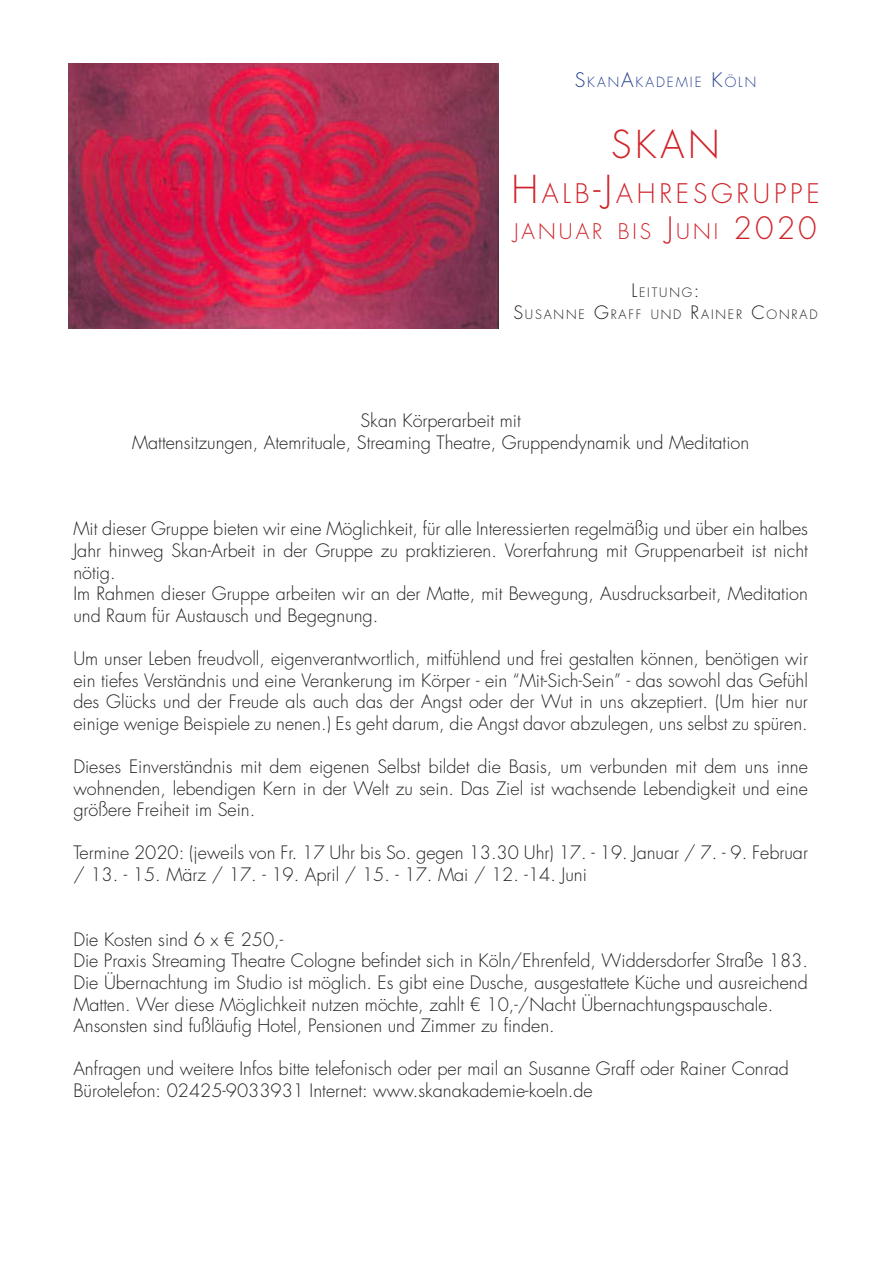
<style>
.page{position:relative;width:893px;height:1263px;background:#fff}
.page>*{position:absolute;margin:0;border:0;box-sizing:border-box;transform-origin:0 0}
.t1{font:300 37.5px "Futura Std";color:#d1232a}
.t2{font:300 26.25px "Futura Std";letter-spacing:.145em;color:#d1232a}
.t3{font:300 21px "Futura Std";letter-spacing:.145em;color:#d1232a}
.t4{font:300 18px/21.6px "Futura Std";color:#231f20;text-align:justify}
.t5{font:300 13.65px "Futura Std";letter-spacing:.145em;color:#253f8e}
.t6{font:300 12.6px "Futura Std";letter-spacing:.145em;color:#231f20}
.s1{font-size:19.5px}
.s2{font-size:37.5px}
.s3{font-size:30px}
.s4{font-size:18px}
</style>
<div class="page">
<img style="left:68px;top:64px;width:431px;height:264px">
<p class="t5" style="left:575px;top:74px;width:183px"><span class="s1">S</span>KAN<span class="s1">A</span>KADEMIE <span class="s1">K</span>ÖLN</p>
<p class="t1" style="left:611px;top:121px;width:52px">SKAN</p>
<p class="t2" style="left:511px;top:177px;width:310px"><span class="s2">H</span>ALB<span class="s2">-J</span>AH RESGRUPPE</p>
<p class="t3" style="left:514px;top:219px;width:304px">JANUAR BIS <span class="s3">J</span>UNI <span class="s3">2020</span></p>
<p class="t6" style="left:631px;top:285px;width:70px"><span class="s4">L</span> EITUNG<span class="s4">:</span></p>
<p class="t6" style="left:513px;top:306px;width:306px"><span class="s4">S</span>USANNE <span class="s4">G</span>RAFF UND <span class="s4">R</span>AINER <span class="s4">C</span>ONRAD</p>
<p class="t4" style="left:360px;top:410px;width:162px">Skan Körperarbeit mit</p>
<p class="t4" style="left:132px;top:432px;width:619px">Mattensitzungen, Atemrituale, Streaming Theatre, Gruppendynamik und Meditation</p>
<p class="t4" style="left:73px;top:518px;width:736px">Mit dieser Gruppe bieten wir eine Möglichkeit, für alle Interessierten regelmäßig und über ein halbes Jahr hinweg Skan-Arbeit in der Gruppe zu praktizieren. Vorerfahrung mit Gruppenarbeit ist nicht nötig.</p>
<p class="t4" style="left:73px;top:583px;width:736px">Im Rahmen dieser Gruppe arbeiten wir an der Matte, mit Bewegung, Ausdrucksarbeit, Meditation und Raum für Austausch und Begegnung.</p>
<p class="t4" style="left:73px;top:648px;width:736px">Um unser Leben freudvoll, eigenverantwortlich, mitfühlend und frei gestalten können, benötigen wir ein tiefes Verständnis und eine Verankerung im Körper - ein “Mit-Sich-Sein” - das sowohl das Gefühl des Glücks und der Freude als auch das der Angst oder der Wut in uns akzeptiert. (Um hier nur einige wenige Beispiele zu nenen.) Es geht darum, die Angst davor abzulegen, uns selbst zu spüren.</p>
<p class="t4" style="left:73px;top:756px;width:736px">Dieses Einverständnis mit dem eigenen Selbst bildet die Basis, um verbunden mit dem uns inne wohnenden, lebendigen Kern in der Welt zu sein. Das Ziel ist wachsende Lebendigkeit und eine größere Freiheit im Sein.</p>
<p class="t4" style="left:73px;top:842px;width:736px">Termine 2020: (jeweils von Fr. 17 Uhr bis So. gegen 13.30 Uhr) 17. - 19. Januar / 7. - 9. Februar / 13. - 15. März / 17. - 19. April / 15. - 17. Mai / 12. -14. Juni</p>
<p class="t4" style="left:73px;top:929px;width:211px">Die Kosten sind 6 x € 250,-</p>
<p class="t4" style="left:73px;top:950px;width:736px">Die Praxis Streaming Theatre Cologne befindet sich in Köln/Ehrenfeld, Widdersdorfer Straße 183.</p>
<p class="t4" style="left:73px;top:972px;width:736px">Die Übernachtung im Studio ist möglich. Es gibt eine Dusche, ausgestattete Küche und ausreichend<br>Matten. Wer diese Möglichkeit nutzen möchte, zahlt € 10,-/Nacht Übernachtungspauschale.</p>
<p class="t4" style="left:73px;top:1015px;width:483px">Ansonsten sind fußläufig Hotel, Pensionen und Zimmer zu finden.</p>
<p class="t4" style="left:73px;top:1058px;width:717px">Anfragen und weitere Infos bitte telefonisch oder per mail an Susanne Graff oder Rainer Conrad</p>
<p class="t4" style="left:73px;top:1080px;width:521px">Bürotelefon: 02425-9033931 Internet: www.skanakademie-koeln.de</p>
</div>
